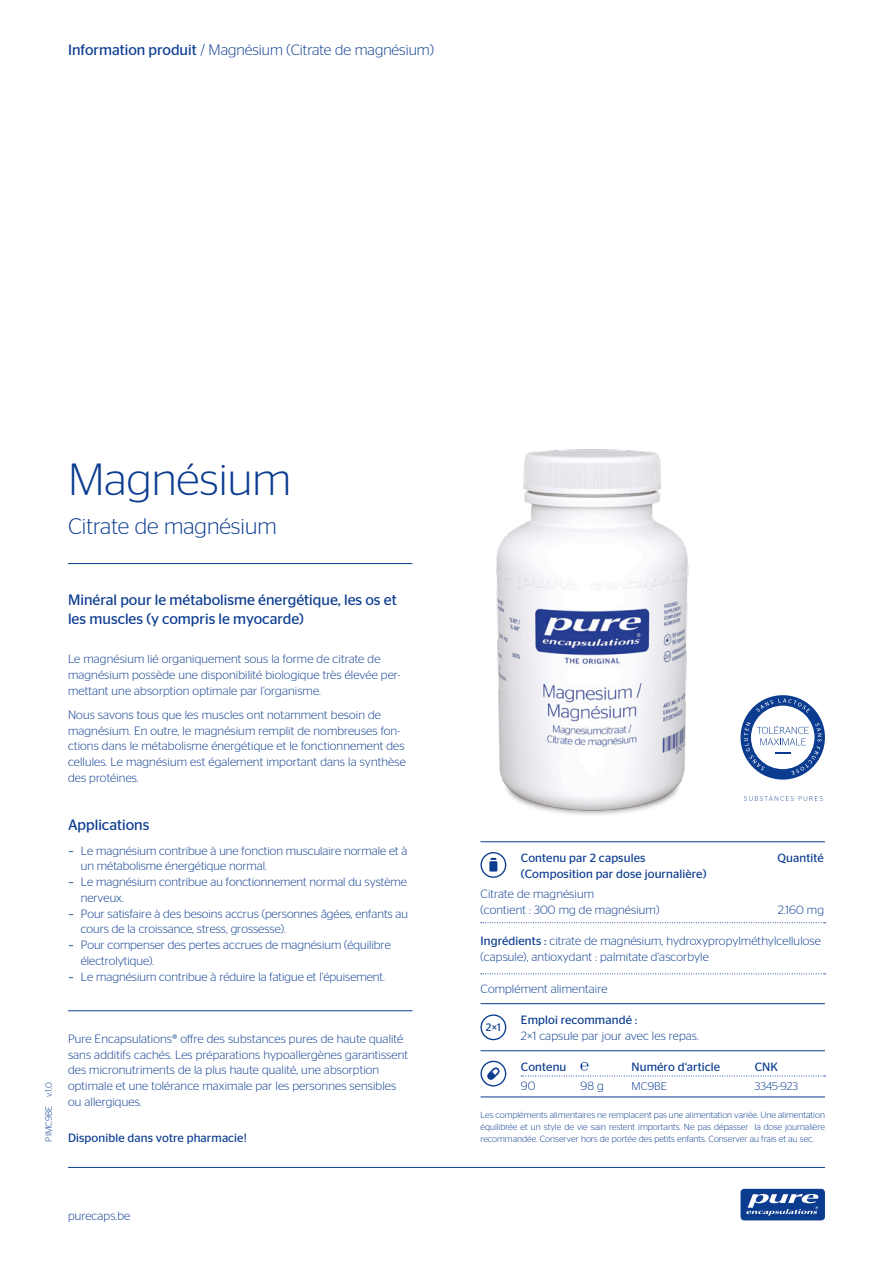
<style>
.page{position:relative;width:893px;height:1263px;background:#fff}
.page>*{position:absolute;margin:0;border:0;box-sizing:border-box;transform-origin:0 0}
.t1{font:300 45px "Stag Sans";color:#0b3c90}
.t2{font:300 22.5px "Stag Sans";color:#0b3c90}
.t3{font:15px/18.8px "Stag Sans";color:#0b3c90}
.t4{font:300 15px "Stag Sans";color:#0b3c90}
.t5{font:300 12px/15.8px "Stag Sans";letter-spacing:.01em;color:#0b3c90}
.t6{font:12px "Stag Sans";letter-spacing:.01em;color:#0b3c90}
.t7{font:300 11.25px "Stag Sans";letter-spacing:.01em;color:#0b3c90}
.t8{font:10.8px "Stag Sans";color:#0b3c90}
.t9{font:300 9px/12px "Stag Sans";color:#0b3c90;text-align:justify}
.s1{font-weight:400}
.s2{font-family:"Solex Medium Lining";font-weight:400}
</style>
<div class="page">
<hr style="left:68px;top:1167px;width:757px;height:1px;background:#0b3c90">
<div style="left:740px;top:1189px;width:85px;height:31px;background:#0b3c90;border-radius:4px"></div>
<svg style="left:746px;top:1194px;width:73px;height:22px"></svg>
<hr style="left:480px;top:841px;width:345px;height:1px;background:#0b3c90">
<hr style="left:480px;top:1003px;width:345px;height:1px;background:#0b3c90">
<hr style="left:480px;top:1050px;width:345px;height:1px;background:#0b3c90">
<svg style="left:480px;top:852px;width:26px;height:26px"></svg>
<hr style="left:68px;top:1010px;width:344px;height:1px;background:#0b3c90">
<hr style="left:480px;top:1096px;width:345px;height:1px;background:#0b3c90">
<svg style="left:480px;top:1061px;width:26px;height:25px"></svg>
<svg style="left:521px;top:1062px;width:305px;height:14px"></svg>
<svg style="left:481px;top:922px;width:345px;height:1px"></svg>
<svg style="left:481px;top:973px;width:345px;height:1px"></svg>
<hr style="left:68px;top:563px;width:344px;height:1px;background:#0b3c90">
<svg style="left:480px;top:1014px;width:26px;height:26px"></svg>
<img style="left:378px;top:449px;width:428px;height:394px">
<svg style="left:744px;top:796px;width:79px;height:5px"></svg>
<svg style="left:740px;top:695px;width:85px;height:84px"></svg>
<p class="t4" style="left:68px;top:41px;width:367px"><span class="s1">Information produit</span> / Magnésium (Citrate de magnésium)</p>
<h1 class="t1" style="left:68px;top:455px;width:225px">Magnésium</h1>
<h2 class="t2" style="left:68px;top:514px;width:210px">Citrate de magnésium</h2>
<p class="t3" style="left:68px;top:590px;width:330px">Minéral pour le métabolisme énergétique, les os et les muscles (y compris le myocarde)</p>
<p class="t5" style="left:68px;top:651px;width:334px">Le magnésium lié organiquement sous la forme de citrate de magnésium possède une disponibilité biologique très élevée per&shy;mettant une absorption optimale par l‘organisme.</p>
<p class="t5" style="left:68px;top:707px;width:339px">Nous savons tous que les muscles ont notamment besoin de magnésium. En outre, le magnésium remplit de nombreuses fon&shy;ctions dans le métabolisme énergétique et le fonctionnement des cellules. Le magnésium est également important dans la synthèse des protéines.</p>
<p class="t3" style="left:68px;top:816px;width:83px">Applications</p>
<p class="t5" style="left:81px;top:842px;width:328px;text-indent:-12px"><span class="s2">–</span> Le magnésium contribue à une fonction musculaire normale et à un métabolisme énergétique normal.</p>
<p class="t5" style="left:81px;top:874px;width:328px;text-indent:-12px"><span class="s2">–</span> Le magnésium contribue au fonctionnement normal du système nerveux.</p>
<p class="t5" style="left:81px;top:905px;width:329px;text-indent:-12px"><span class="s2">–</span> Pour satisfaire à des besoins accrus (personnes âgées, enfants au cours de la croissance, stress, grossesse).</p>
<p class="t5" style="left:81px;top:937px;width:312px;text-indent:-12px"><span class="s2">–</span> Pour compenser des pertes accrues de magnésium (équilibre électrolytique).</p>
<p class="t5" style="left:68px;top:968px;width:318px"><span class="s2">–</span> Le magnésium contribue à réduire la fatigue et l‘épuisement.</p>
<p class="t9" style="left:43px;top:1141px;width:61px;rotate:-90deg">PIMC9BE v.1.0</p>
<p class="t5" style="left:68px;top:1031px;width:342px">Pure Encapsulations® offre des substances pures de haute qualité sans additifs cachés. Les préparations hypoallergènes garantissent des micronutriments de la plus haute qualité, une absorption optimale et une tolérance maximale par les personnes sensibles ou allergiques.</p>
<p class="t6" style="left:68px;top:1130px;width:180px">Disponible dans votre pharmacie!</p>
<p class="t5" style="left:68px;top:1208px;width:64px">purecaps.be</p>
<p class="t6" style="left:521px;top:851px;width:126px">Contenu par 2 capsules</p>
<p class="t6" style="left:777px;top:851px;width:48px">Quantité</p>
<p class="t6" style="left:521px;top:867px;width:187px">(Composition par dose journalière)</p>
<p class="t5" style="left:480px;top:886px;width:180px">Citrate de magnésium<br>(contient : 300 mg de magnésium)</p>
<p class="t5" style="left:778px;top:902px;width:48px">2.160 mg</p>
<p class="t5" style="left:480px;top:933px;width:342px"><span class="s1">Ingrédients :</span> citrate de magnésium, hydroxypropylméthylcellulose (capsule), antioxydant : palmitate d‘ascorbyle</p>
<p class="t5" style="left:480px;top:980px;width:128px">Complément alimentaire</p>
<p class="t6" style="left:521px;top:1013px;width:118px">Emploi recommandé :</p>
<p class="t5" style="left:521px;top:1027px;width:179px">2×1 capsule par jour avec les repas.</p>
<p class="t6" style="left:521px;top:1060px;width:47px">Contenu</p>
<p class="t6" style="left:631px;top:1060px;width:90px">Numéro d‘article</p>
<p class="t6" style="left:755px;top:1060px;width:25px">CNK</p>
<p class="t5" style="left:521px;top:1078px;width:16px">90</p>
<p class="t5" style="left:580px;top:1078px;width:25px">98 g</p>
<p class="t7" style="left:631px;top:1080px;width:37px">MC9BE</p>
<p class="t7" style="left:755px;top:1080px;width:45px">3345-923</p>
<p class="t8" style="left:486px;top:1021px;width:16px">2×1</p>
<p class="t9" style="left:480px;top:1108px;width:346px">Les compléments alimentaires ne remplacent pas une alimentation variée. Une alimentation équilibrée et un style de vie sain restent importants. Ne pas dépasser la dose journalière recommandée. Conserver hors de portée des petits enfants. Conserver au frais et au sec.</p>
</div>
